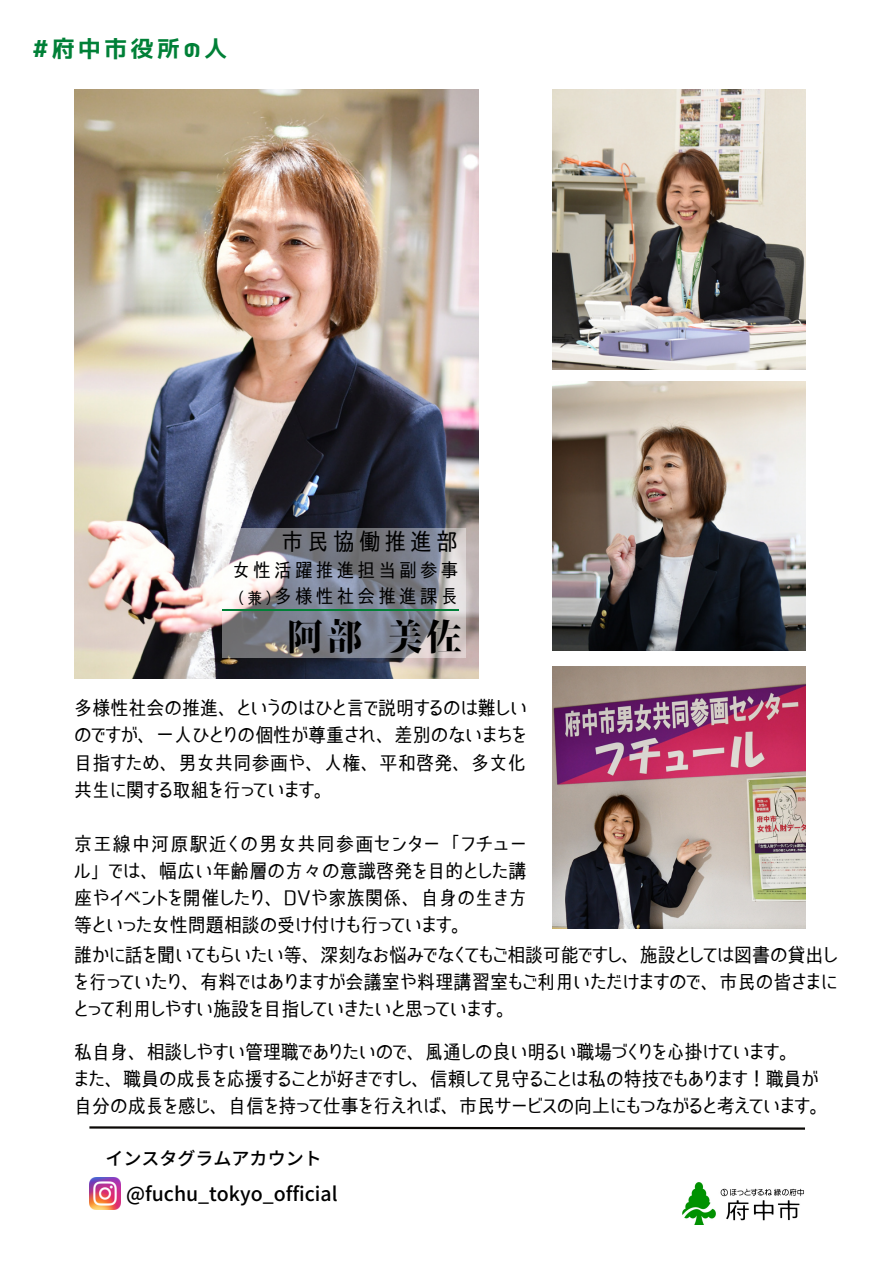
<style>
.page{position:relative;width:894px;height:1264px;background:#fff}
.page>*{position:absolute;margin:0;border:0;box-sizing:border-box;transform-origin:0 0}
.t1{font:36.15px "Soukou Mincho";color:#000}
.t2{font:23.55px "Smart Font UI Proportional";letter-spacing:.175em;color:#000}
.t3{font:23.25px "Nico Kaku";letter-spacing:.13em;color:#008037}
.t4{font:19.5px/27px "Smart Font UI Proportional";color:#000;text-align:justify}
.t5{font:500 19.5px "Noto Sans JP";color:#000}
.t6{font:19.05px/26px "Smart Font UI Proportional";letter-spacing:.175em;color:#000;text-align:right}
.t7{font:500 18px "Noto Sans JP";color:#000}
.t8{font:16.05px "Smart Font UI Proportional";color:#000}
</style>
<div class="page">
<img style="left:74px;top:89px;width:404px;height:589px">
<svg style="left:222px;top:527px;width:243px;height:130px;background:#91949c"></svg>
<img style="left:552px;top:89px;width:252px;height:281px">
<img style="left:552px;top:382px;width:253px;height:268px">
<img style="left:552px;top:666px;width:252px;height:262px">
<svg style="left:89px;top:1126px;width:716px;height:4px"></svg>
<hr style="left:222px;top:609px;width:237px;height:1px;background:#008037">
<img style="left:89px;top:1177px;width:32px;height:32px">
<img style="left:682px;top:1182px;width:122px;height:42px">
<p class="t3" style="left:33px;top:37px;width:196px">#府中市役所の人</p>
<p class="t2" style="left:281px;top:529px;width:178px">市民協働推進部</p>
<p class="t6" style="left:232px;top:557px;width:227px">女性活躍推進担当副参事多様性社会推進課長</p>
<p class="t8" style="left:229px;top:590px;width:52px">（兼）</p>
<h1 class="t1" style="left:287px;top:617px;width:177px">阿部 美佐</h1>
<p class="t4" style="left:74px;top:694px;width:454px">多様性社会の推進、というのはひと言で説明するのは難しいのですが、一人ひとりの個性が尊重され、差別のないまちを目指すため、男女共同参画や、人権、平和啓発、多文化共生に関する取組を行っています。</p>
<p class="t4" style="left:74px;top:829px;width:454px">京王線中河原駅近くの男女共同参画センター「フチュール」では、幅広い年齢層の方々の意識啓発を目的とした講座やイベントを開催したり、DVや家族関係、自身の生き方等といった女性問題相談の受け付けも行っています。</p>
<p class="t4" style="left:74px;top:940px;width:764px">誰かに話を聞いてもらいたい等、深刻なお悩みでなくてもご相談可能ですし、施設としては図書の貸出しを行っていたり、有料ではありますが会議室や料理講習室もご利用いただけますので、市民の皆さまにとって利用しやすい施設を目指していきたいと思っています。</p>
<p class="t4" style="left:74px;top:1037px;width:755px;text-align:left">私自身、相談しやすい管理職でありたいので、風通しの良い明るい職場づくりを心掛けています。<br>また、職員の成長を応援することが好きですし、信頼して見守ることは私の特技でもあります！職員が自分の成長を感じ、自信を持って仕事を行えれば、市民サービスの向上にもつながると考えています。</p>
<p class="t7" style="left:105px;top:1144px;width:218px">インスタグラムアカウント</p>
<p class="t5" style="left:126px;top:1178px;width:213px">@fuchu_tokyo_official</p>
</div>
